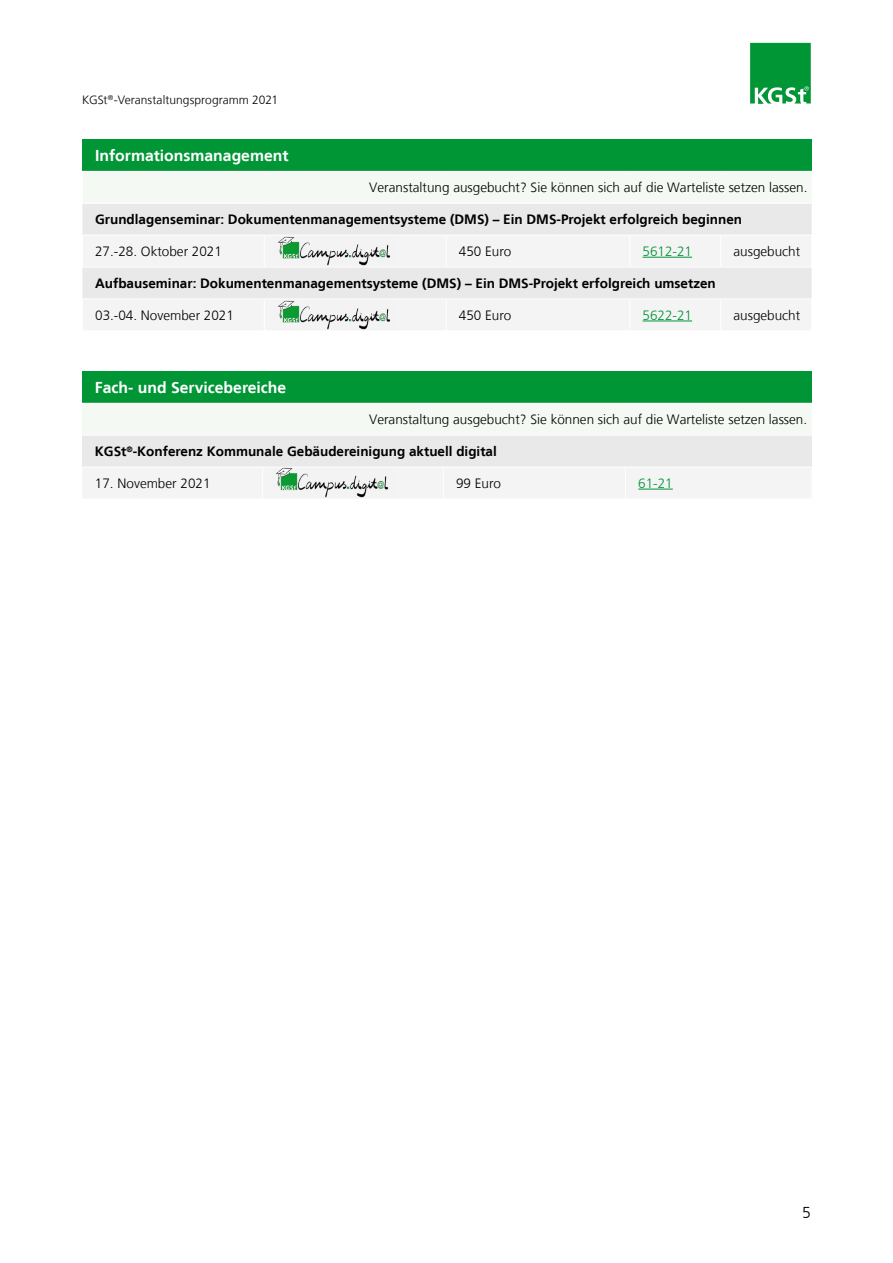
<style>
.page{position:relative;width:893px;height:1263px;background:#fff}
.page>*{position:absolute;margin:0;border:0;box-sizing:border-box;transform-origin:0 0}
.t1{font:700 15.75px "Frutiger LT";color:#fff}
.t2{font:300 15.75px "Frutiger LT";color:#000}
.t3{font:300 13.5px "Frutiger LT";color:#000}
.t4{font:700 13.5px "Frutiger LT";color:#000}
.t5{font:300 13.5px "Frutiger LT";color:#009636}
.t6{font:300 12px "Frutiger LT";letter-spacing:.005em;color:#000}
</style>
<div class="page">
<svg style="left:750px;top:43px;width:61px;height:61px;background:#1ea24e"></svg>
<div style="left:82px;top:139px;width:730px;height:32px;background:#009636"></div>
<div style="left:82px;top:171px;width:730px;height:32px;background:#f4f9f3"></div>
<div style="left:82px;top:204px;width:730px;height:95px;background:#e9e9e9"></div>
<div style="left:83px;top:236px;width:728px;height:31px;background:#f4f4f4"></div>
<div style="left:82px;top:299px;width:182px;height:32px;background:#f4f4f4"></div>
<div style="left:265px;top:300px;width:546px;height:30px;background:#f4f4f4"></div>
<hr style="left:82px;top:235px;width:182px;height:1px;background:#fff">
<hr style="left:264px;top:235px;width:182px;height:1px;background:#fff">
<hr style="left:446px;top:235px;width:184px;height:1px;background:#fff">
<hr style="left:630px;top:235px;width:91px;height:1px;background:#fff">
<hr style="left:721px;top:235px;width:91px;height:1px;background:#fff">
<hr style="left:82px;top:267px;width:182px;height:1px;background:#fff">
<hr style="left:264px;top:267px;width:182px;height:1px;background:#fff">
<hr style="left:446px;top:267px;width:184px;height:1px;background:#fff">
<hr style="left:630px;top:267px;width:91px;height:1px;background:#fff">
<hr style="left:721px;top:267px;width:91px;height:1px;background:#fff">
<hr style="left:82px;top:330px;width:182px;height:1px;background:#fff">
<hr style="left:82px;top:236px;width:1px;height:31px;background:#fff">
<hr style="left:264px;top:236px;width:1px;height:31px;background:#fff">
<hr style="left:446px;top:236px;width:1px;height:31px;background:#fff">
<hr style="left:629px;top:236px;width:1px;height:31px;background:#fff">
<hr style="left:720px;top:236px;width:1px;height:31px;background:#fff">
<hr style="left:811px;top:236px;width:1px;height:31px;background:#fff">
<hr style="left:82px;top:299px;width:182px;height:1px;background:#fff">
<hr style="left:82px;top:299px;width:1px;height:31px;background:#fff">
<hr style="left:446px;top:299px;width:1px;height:31px;background:#fff">
<hr style="left:629px;top:299px;width:1px;height:31px;background:#fff">
<hr style="left:720px;top:299px;width:1px;height:31px;background:#fff">
<hr style="left:82px;top:171px;width:182px;height:1px;background:#fff">
<hr style="left:82px;top:172px;width:1px;height:31px;background:#fff">
<hr style="left:264px;top:171px;width:182px;height:1px;background:#fff">
<hr style="left:446px;top:171px;width:184px;height:1px;background:#fff">
<hr style="left:630px;top:171px;width:91px;height:1px;background:#fff">
<hr style="left:721px;top:171px;width:91px;height:1px;background:#fff">
<hr style="left:642px;top:257px;width:50px;height:1px;background:#009636">
<hr style="left:642px;top:321px;width:50px;height:1px;background:#009636">
<img style="left:273px;top:300px;width:124px;height:30px">
<img style="left:273px;top:236px;width:124px;height:31px">
<div style="left:82px;top:371px;width:729px;height:32px;background:#009636"></div>
<div style="left:82px;top:403px;width:729px;height:32px;background:#f4f9f3"></div>
<div style="left:82px;top:435px;width:729px;height:32px;background:#e9e9e9"></div>
<div style="left:83px;top:468px;width:728px;height:30px;background:#f4f4f4"></div>
<hr style="left:82px;top:403px;width:181px;height:1px;background:#fff">
<hr style="left:263px;top:403px;width:180px;height:1px;background:#fff">
<hr style="left:443px;top:403px;width:182px;height:1px;background:#fff">
<hr style="left:625px;top:403px;width:186px;height:1px;background:#fff">
<hr style="left:262px;top:467px;width:1px;height:32px;background:#fff">
<hr style="left:443px;top:467px;width:1px;height:32px;background:#fff">
<hr style="left:625px;top:467px;width:1px;height:32px;background:#fff">
<hr style="left:82px;top:435px;width:181px;height:1px;background:#fff">
<hr style="left:263px;top:435px;width:180px;height:1px;background:#fff">
<hr style="left:443px;top:435px;width:182px;height:1px;background:#fff">
<hr style="left:625px;top:435px;width:186px;height:1px;background:#fff">
<hr style="left:638px;top:489px;width:35px;height:1px;background:#009636">
<img style="left:271px;top:467px;width:124px;height:31px">
<p class="t6" style="left:82px;top:93px;width:198px">KGSt<sup>®</sup>-Veranstaltungsprogramm 2021</p>
<p class="t1" style="left:95px;top:147px;width:195px">Informationsmanagement</p>
<p class="t3" style="left:369px;top:180px;width:440px">Veranstaltung ausgebucht? Sie können sich auf die Warteliste setzen lassen.</p>
<p class="t4" style="left:95px;top:212px;width:648px">Grundlagenseminar: Dokumentenmanagementsysteme (DMS) – Ein DMS-Projekt erfolgreich beginnen</p>
<p class="t3" style="left:95px;top:244px;width:128px">27.-28. Oktober 2021</p>
<p class="t3" style="left:459px;top:244px;width:54px">450 Euro</p>
<p class="t5" style="left:642px;top:244px;width:51px">5612-21</p>
<p class="t3" style="left:733px;top:244px;width:68px">ausgebucht</p>
<p class="t4" style="left:95px;top:275px;width:622px">Aufbauseminar: Dokumentenmanagementsysteme (DMS) – Ein DMS-Projekt erfolgreich umsetzen</p>
<p class="t3" style="left:95px;top:308px;width:140px">03.-04. November 2021</p>
<p class="t3" style="left:459px;top:308px;width:54px">450 Euro</p>
<p class="t5" style="left:642px;top:308px;width:51px">5622-21</p>
<p class="t3" style="left:733px;top:308px;width:68px">ausgebucht</p>
<p class="t1" style="left:95px;top:378px;width:193px">Fach- und Servicebereiche</p>
<p class="t3" style="left:369px;top:412px;width:440px">Veranstaltung ausgebucht? Sie können sich auf die Warteliste setzen lassen.</p>
<p class="t4" style="left:95px;top:444px;width:403px">KGSt<sup>®</sup>-Konferenz Kommunale Gebäudereinigung aktuell digital</p>
<p class="t3" style="left:95px;top:476px;width:117px">17. November 2021</p>
<p class="t3" style="left:456px;top:476px;width:47px">99 Euro</p>
<p class="t5" style="left:638px;top:476px;width:36px">61-21</p>
<p class="t2" style="left:802px;top:1203px;width:10px">5</p>
</div>
